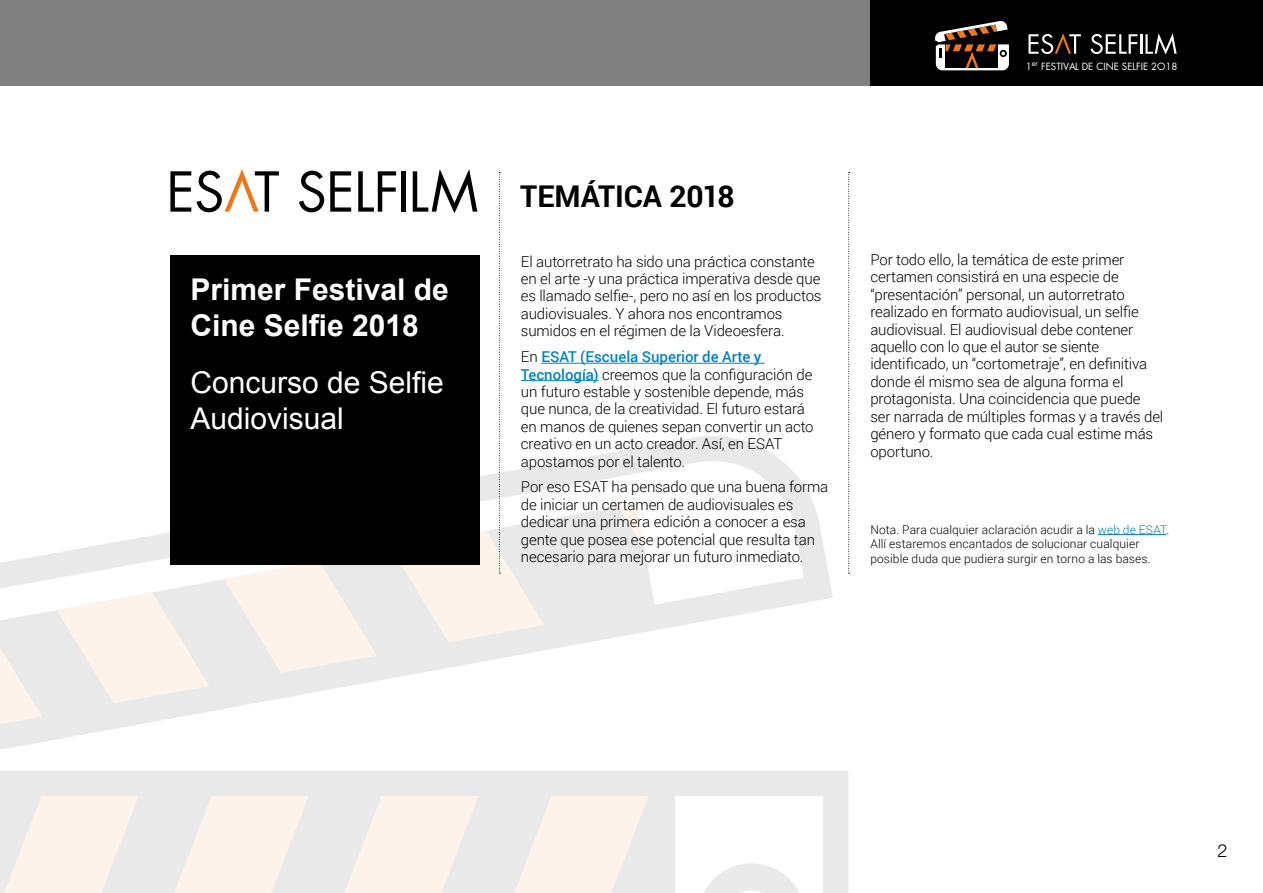
<style>
.page{position:relative;width:1263px;height:893px;background:#fff}
.page>*{position:absolute;margin:0;border:0;box-sizing:border-box;transform-origin:0 0}
.t1{font:700 30px/36px "Arial";color:#fff}
.t2{font:30px/36px "Arial";color:#fff}
.t3{font:700 30px "Roboto";letter-spacing:-.005em;color:#000}
.t4{font:300 18px "Helvetica Neue LT Std";color:#000}
.t5{font:300 15px/17.4px "Roboto";letter-spacing:-.01em;color:#000}
.t6{font:300 12px/14.4px "Roboto";letter-spacing:.01em;color:#000}
.t7{font:9.75px "Futura Std";color:#fff}
.s1{font-weight:500;color:#0081c9}
.s2{color:#0081c9}
</style>
<div class="page">
<div style="left:871px;top:0;width:392px;height:85px;background:#000"></div>
<div style="left:0;top:0;width:871px;height:85px;background:#808080"></div>
<svg style="left:935px;top:21px;width:74px;height:49px"></svg>
<hr style="left:936px;top:43px;width:74px;height:1px;background:#010000">
<svg style="left:1028px;top:33px;width:53px;height:21px"></svg>
<svg style="left:1090px;top:34px;width:47px;height:20px"></svg>
<hr style="left:1140px;top:34px;width:2px;height:20px;background:#fff">
<svg style="left:1145px;top:33px;width:32px;height:22px"></svg>
<hr style="left:541px;top:363px;width:224px;height:1px;background:#0081c9">
<hr style="left:521px;top:380px;width:77px;height:1px;background:#0081c9">
<hr style="left:1098px;top:534px;width:68px;height:1px;background:#0081c9">
<svg style="left:848px;top:172px;width:2px;height:402px"></svg>
<svg style="left:170px;top:169px;width:380px;height:258px"></svg>
<svg style="left:0;top:427px;width:848px;height:466px"></svg>
<div style="left:170px;top:256px;width:309px;height:309px;background:#000"></div>
<h1 class="t1" style="left:190px;top:273px;width:260px">Primer Festival de<br>Cine Selfie 2018</h1>
<h1 class="t2" style="left:190px;top:365px;width:255px">Concurso de Selfie<br>Audiovisual</h1>
<p class="t7" style="left:1026px;top:60px;width:153px">1<sup>er</sup> FESTIVAL DE CINE SELFIE 2O18</p>
<h1 class="t3" style="left:520px;top:175px;width:216px">TEMÁTICA 2018</h1>
<p class="t5" style="left:521px;top:252px;width:302px">El autorretrato ha sido una práctica constante en el arte -y una práctica imperativa desde que es llamado selfie-, pero no así en los productos audiovisuales. Y ahora nos encontramos sumidos en el régimen de la Videoesfera.</p>
<p class="t5" style="left:521px;top:348px;width:294px">En <span class="s1">ESAT (Escuela Superior de Arte y Tecnología)</span> creemos que la configuración de un futuro estable y sostenible depende, más que nunca, de la creatividad. El futuro estará en manos de quienes sepan convertir un acto creativo en un acto creador. Así, en ESAT apostamos por el talento.</p>
<p class="t5" style="left:521px;top:478px;width:309px">Por eso ESAT ha pensado que una buena forma de iniciar un certamen de audiovisuales es dedicar una primera edición a conocer a esa gente que posea ese potencial que resulta tan necesario para mejorar un futuro inmediato.</p>
<p class="t5" style="left:870px;top:250px;width:295px">Por todo ello, la temática de este primer certamen consistirá en una especie de “presentación” personal, un autorretrato realizado en formato audiovisual, un selfie audiovisual. El audiovisual debe contener aquello con lo que el autor se siente identificado, un “cortometraje”, en definitiva donde él mismo sea de alguna forma el protagonista. Una coincidencia que puede ser narrada de múltiples formas y a través del género y formato que cada cual estime más oportuno.</p>
<p class="t6" style="left:870px;top:522px;width:301px">Nota. Para cualquier aclaración acudir a la <span class="s2">web de ESAT</span>.<br>Allí estaremos encantados de solucionar cualquier posible duda que pudiera surgir en torno a las bases.</p>
<p class="t4" style="left:1217px;top:839px;width:12px">2</p>
</div>
